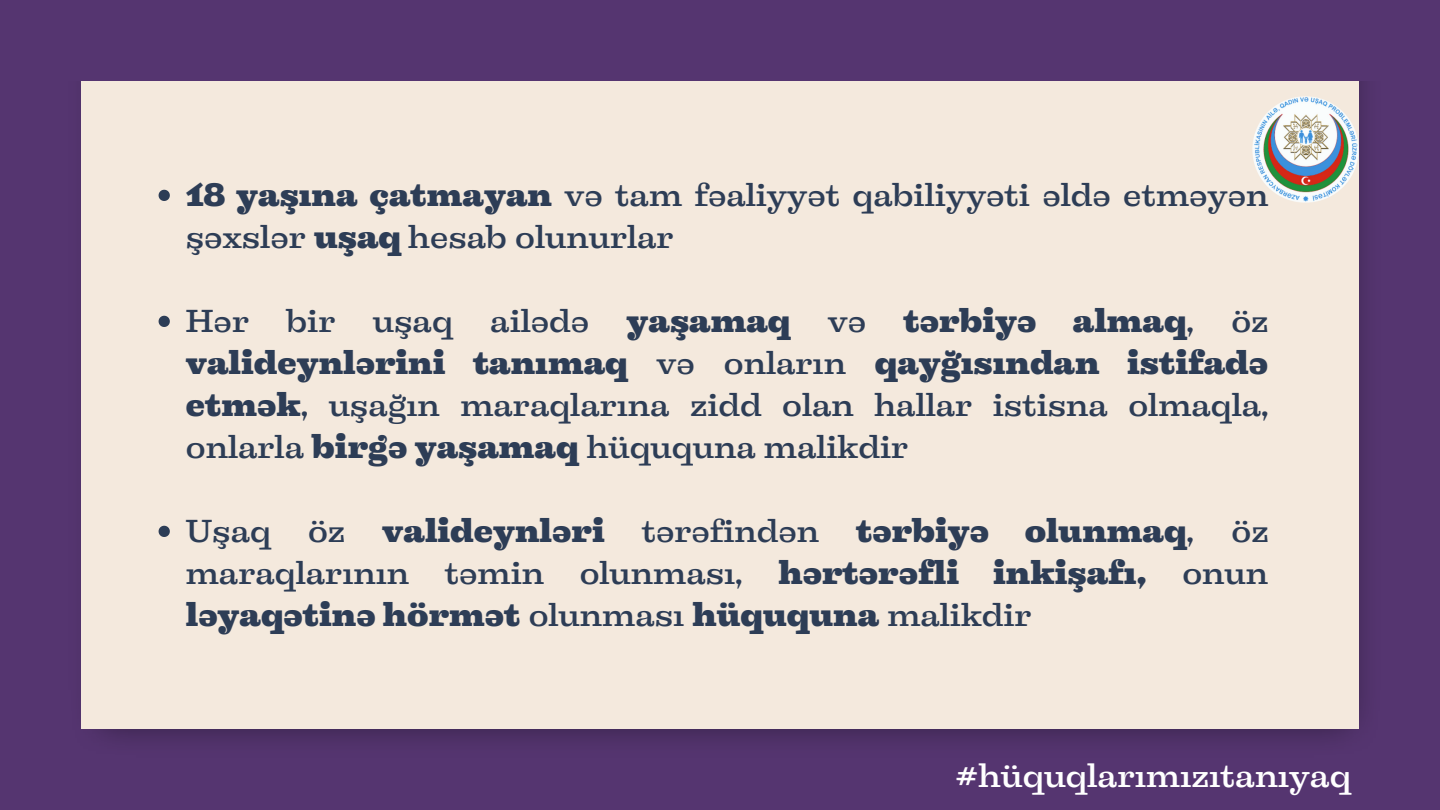
<style>
.page{position:relative;width:1440px;height:810px;background:#553570}
.page>*{position:absolute;margin:0;border:0;box-sizing:border-box;transform-origin:0 0}
.t1{font:500 30.9px "Liberteen";color:#fff}
.t2{font:500 30.2px/42px "Liberteen";color:#2d3d56}
.t3{font:900 30.2px/42px "Liberteen";color:#2d3d56;text-align:justify}
.s1{font-weight:900}
.s2{font-weight:500}
</style>
<div class="page">
<div style="left:81px;top:81px;width:1278px;height:648px;background:#f4e9dd"></div>
<img style="left:1252px;top:96px;width:107px;height:107px">
<svg style="left:159px;top:190px;width:11px;height:11px"></svg>
<svg style="left:159px;top:316px;width:11px;height:11px"></svg>
<svg style="left:159px;top:526px;width:11px;height:11px"></svg>
<p class="t2" style="left:186px;top:174px;width:1084px"><span class="s1">18 yaşına çatmayan</span> və tam fəaliyyət qabiliyyəti əldə etməyən şəxslər <span class="s1">uşaq</span> hesab olunurlar</p>
<p class="t2" style="left:186px;top:300px;width:1084px;text-align:justify">Hər bir uşaq ailədə <span class="s1">yaşamaq</span> və <span class="s1">tərbiyə almaq</span>, öz <span class="s1">valideynlərini tanımaq</span> və onların <span class="s1">qayğısından istifadə etmək</span>, uşağın maraqlarına zidd olan hallar istisna olmaqla, onlarla <span class="s1">birgə yaşamaq</span> hüququna malikdir</p>
<p class="t3" style="left:186px;top:510px;width:1084px"><span class="s2">Uşaq öz</span> valideynləri <span class="s2">tərəfindən</span> tərbiyə olunmaq<span class="s2">, öz maraqlarının təmin olunması,</span> hərtərəfli inkişafı, <span class="s2">onun </span>ləyaqətinə hörmət <span class="s2">olunması</span> hüququna <span class="s2">malikdir</span></p>
<p class="t1" style="left:955px;top:754px;width:397px">#hüquqlarımızıtanıyaq</p>
</div>
